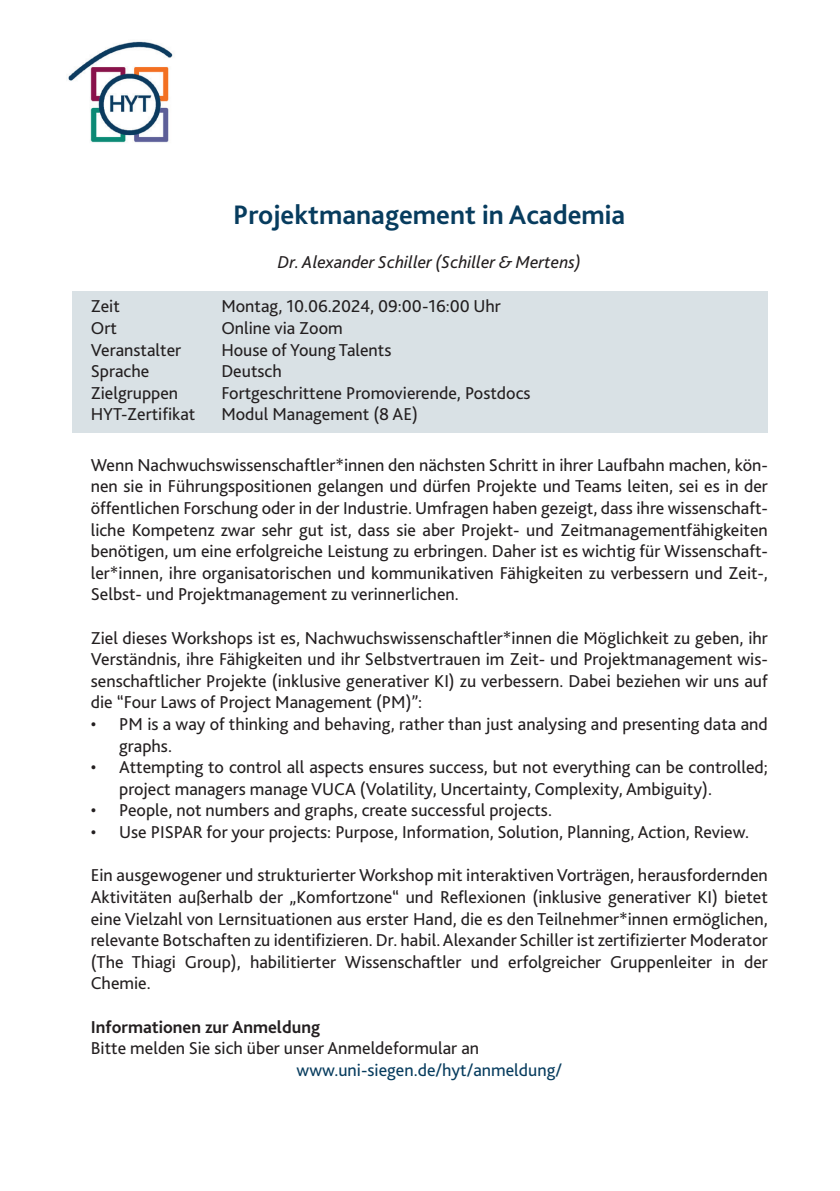
<style>
.page{position:relative;width:840px;height:1191px;background:#fff}
.page>*{position:absolute;margin:0;border:0;box-sizing:border-box;transform-origin:0 0}
.t1{font:700 28px "Bliss 2";color:#073c5e}
.t2{font:18px/21.6px "Bliss 2";color:#231f20;text-align:justify}
.t3{font:italic 18px "Bliss 2";color:#231f20}
.t4{font:18px "Bliss 2";color:#073c5e}
.t5{font:700 18px "Bliss 2";color:#231f20}
</style>
<div class="page">
<img style="left:68px;top:41px;width:105px;height:102px">
<div style="left:72px;top:291px;width:695px;height:141px;background:#d9e1e5"></div>
<h1 class="t1" style="left:233px;top:197px;width:393px">Projektmanagement in Academia</h1>
<p class="t3" style="left:278px;top:251px;width:304px">Dr. Alexander Schiller (Schiller &amp; Mertens)</p>
<p class="t2" style="left:91px;top:295px;width:31px">Zeit</p>
<p class="t2" style="left:221px;top:295px;width:281px">Montag, 10.06.2024, 09:00-16:00 Uhr</p>
<p class="t2" style="left:91px;top:317px;width:28px">Ort</p>
<p class="t2" style="left:221px;top:317px;width:123px">Online via Zoom</p>
<p class="t2" style="left:91px;top:338px;width:92px">Veranstalter</p>
<p class="t2" style="left:221px;top:338px;width:171px">House of Young Talents</p>
<p class="t2" style="left:91px;top:360px;width:60px">Sprache</p>
<p class="t2" style="left:221px;top:360px;width:62px">Deutsch</p>
<p class="t2" style="left:91px;top:381px;width:89px">Zielgruppen</p>
<p class="t2" style="left:221px;top:381px;width:310px">Fortgeschrittene Promovierende, Postdocs</p>
<p class="t2" style="left:91px;top:403px;width:106px">HYT-Zertifikat</p>
<p class="t2" style="left:221px;top:403px;width:198px">Modul Management (8 AE)</p>
<p class="t2" style="left:91px;top:453px;width:678px">Wenn Nachwuchswissenschaftler*innen den nächsten Schritt in ihrer Laufbahn machen, kön&shy;nen sie in Führungspositionen gelangen und dürfen Projekte und Teams leiten, sei es in der öffentlichen Forschung oder in der Industrie. Umfragen haben gezeigt, dass ihre wissenschaft&shy;liche Kompetenz zwar sehr gut ist, dass sie aber Projekt- und Zeitmanagementfähigkeiten benötigen, um eine erfolgreiche Leistung zu erbringen. Daher ist es wichtig für Wissenschaft&shy;ler*innen, ihre organisatorischen und kommunikativen Fähigkeiten zu verbessern und Zeit-, Selbst- und Projektmanagement zu verinnerlichen.</p>
<p class="t2" style="left:91px;top:626px;width:678px">Ziel dieses Workshops ist es, Nachwuchswissenschaftler*innen die Möglichkeit zu geben, ihr Verständnis, ihre Fähigkeiten und ihr Selbstvertrauen im Zeit- und Projektmanagement wis&shy;senschaftlicher Projekte (inklusive generativer KI) zu verbessern. Dabei beziehen wir uns auf die “Four Laws of Project Management (PM)”:</p>
<p class="t2" style="left:119px;top:713px;width:649px;text-indent:-28px">• PM is a way of thinking and behaving, rather than just analysing and presenting data and graphs.</p>
<p class="t2" style="left:119px;top:756px;width:650px;text-indent:-28px">• Attempting to control all aspects ensures success, but not everything can be controlled; project managers manage VUCA (Volatility, Uncertainty, Complexity, Ambiguity).</p>
<p class="t2" style="left:91px;top:799px;width:462px">• People, not numbers and graphs, create successful projects.</p>
<p class="t2" style="left:91px;top:821px;width:659px">• Use PISPAR for your projects: Purpose, Information, Solution, Planning, Action, Review.</p>
<p class="t2" style="left:91px;top:864px;width:678px">Ein ausgewogener und strukturierter Workshop mit interaktiven Vorträgen, herausfordernden Aktivitäten außerhalb der „Komfortzone“ und Reflexionen (inklusive generativer KI) bietet eine Vielzahl von Lernsituationen aus erster Hand, die es den Teilnehmer*innen ermöglichen, relevante Botschaften zu identifizieren. Dr. habil. Alexander Schiller ist zertifizierter Moderator (The Thiagi Group), habilitierter Wissenschaftler und erfolgreicher Gruppenleiter in der Chemie.</p>
<p class="t5" style="left:91px;top:1015px;width:231px">Informationen zur Anmeldung</p>
<p class="t2" style="left:91px;top:1037px;width:389px">Bitte melden Sie sich über unser Anmeldeformular an</p>
<p class="t4" style="left:296px;top:1058px;width:267px">www.uni-siegen.de/hyt/anmeldung/</p>
</div>
